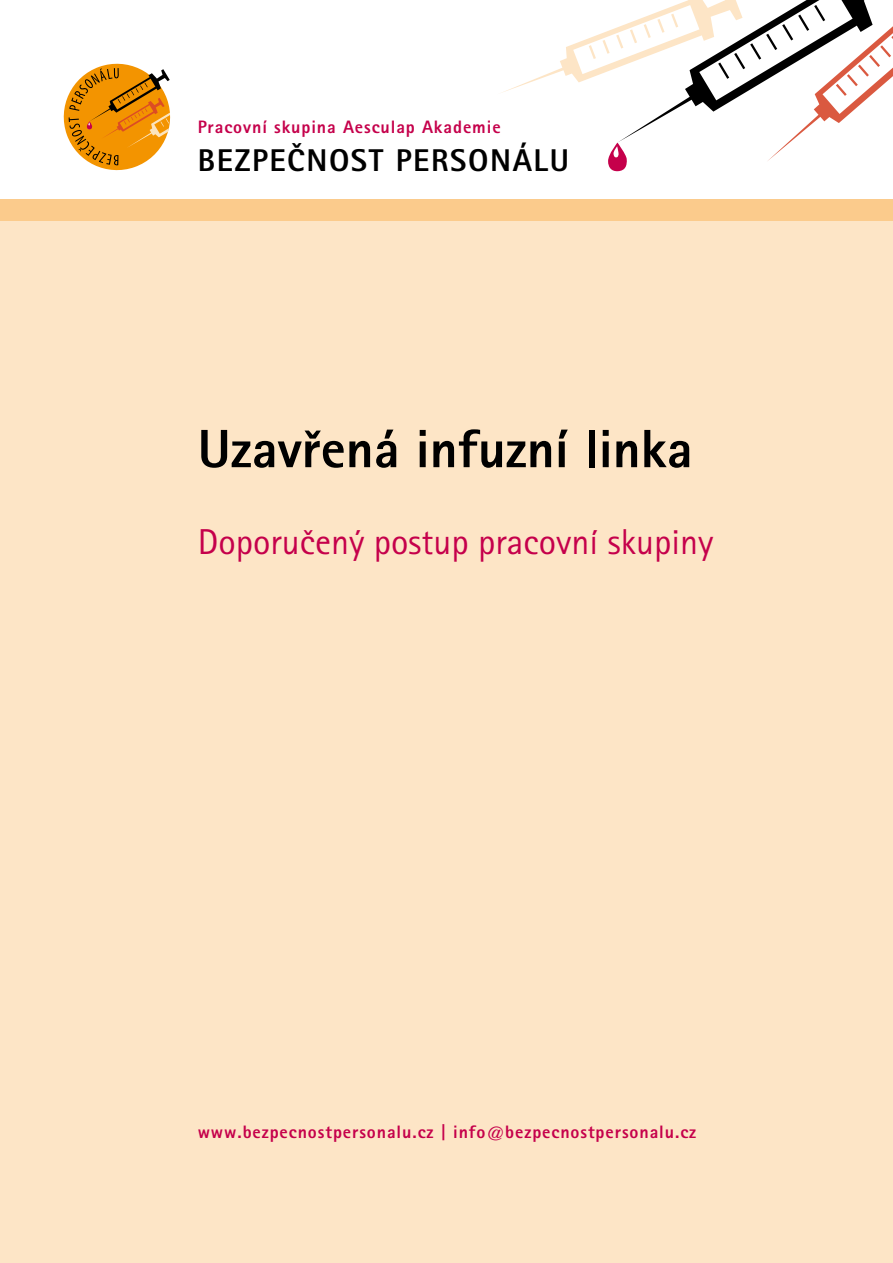
<style>
.page{position:relative;width:893px;height:1263px;background:#fff}
.page>*{position:absolute;margin:0;border:0;box-sizing:border-box;transform-origin:0 0}
.t1{font:54px "Rotis Sans Serif Extra Bold CE";color:#000}
.t2{font:36px "Rotis Sans Serif CE";color:#c5004b}
.t3{font:31.5px "Rotis Sans Serif Extra Bold CE";letter-spacing:.05em;color:#000}
.t4{font:18px "Rotis Sans Serif Extra Bold CE";letter-spacing:.05em;color:#c5004b}
</style>
<div class="page">
<div style="left:0;top:200px;width:893px;height:727px;background:#fbcb8c"></div>
<svg style="left:64px;top:64px;width:106px;height:106px"></svg>
<svg style="left:501px;top:0;width:392px;height:172px"></svg>
<div style="left:0;top:221px;width:893px;height:1042px;background:#fde5c6"></div>
<p class="t4" style="left:198px;top:116px;width:304px">Pracovní skupina Aesculap Akademie</p>
<h3 class="t3" style="left:198px;top:141px;width:373px">Bezpečnost personálu</h3>
<h1 class="t1" style="left:198px;top:416px;width:496px">Uzavřená infuzní linka</h1>
<h2 class="t2" style="left:198px;top:521px;width:517px">Doporučený postup pracovní skupiny</h2>
<p class="t4" style="left:198px;top:1121px;width:500px">www.bezpecnostpersonalu.cz | info@bezpecnostpersonalu.cz</p>
</div>
